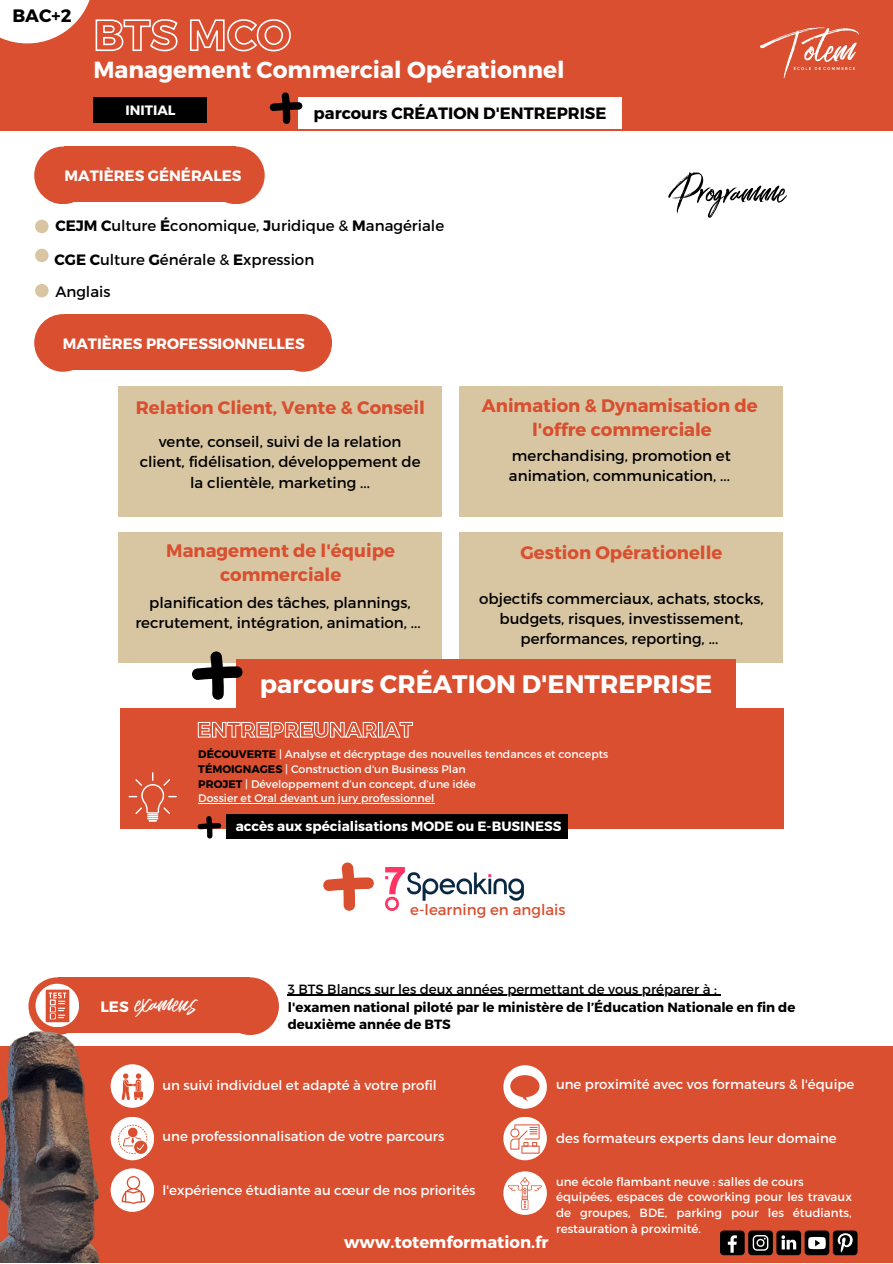
<style>
.page{position:relative;width:893px;height:1264px;background:#fff}
.page>*{position:absolute;margin:0;border:0;box-sizing:border-box;transform-origin:0 0}
.t1{font:55.5px "Connoisseurs";color:#000}
.t2{font:44.7px "Connoisseurs";color:#fff}
.t3{font:700 25.35px "Montserrat";color:#fff}
.t4{font:700 23.25px "Montserrat";color:#fff}
.t5{font:700 18.15px/24.5px "Montserrat";color:#d94f30;text-align:center}
.t6{font:700 18px "Montserrat";color:#000}
.t7{font:700 16.5px "Montserrat";color:#fff}
.t8{font:700 16.35px "Montserrat";color:#000}
.t9{font:15px/20.2px "Montserrat";color:#000;text-align:center}
.t10{font:700 15px "Montserrat";color:#fff}
.t11{font:15px "Montserrat";color:#d94f30}
.t12{font:700 13.5px "Montserrat";color:#fff}
.t13{font:13.35px "Montserrat";color:#fff}
.t14{font:700 13.35px/17.9px "Montserrat";color:#000}
.t15{font:13.35px "Montserrat";color:#000}
.t16{font:11.85px/15.8px "Montserrat";color:#fff}
.t17{font:10.95px/14.5px "Montserrat";color:#fff}
.s1{font-weight:700}
.s2{font-weight:700;color:#000}
</style>
<div class="page">
<div style="left:0;top:0;width:892px;height:131px;background:#d94f30"></div>
<img style="left:760px;top:27px;width:98px;height:52px">
<svg style="left:0;top:0;width:90px;height:43px;fill:#fff"></svg>
<div style="left:207px;top:146px;width:58px;height:58px;background:#d94f30;border-radius:50%"></div>
<div style="left:64px;top:146px;width:171px;height:56px;background:#d94f30"></div>
<div style="left:34px;top:146px;width:58px;height:58px;background:#d94f30;border-radius:50%"></div>
<div style="left:274px;top:314px;width:58px;height:58px;background:#d94f30;border-radius:50%"></div>
<div style="left:64px;top:314px;width:239px;height:56px;background:#d94f30"></div>
<div style="left:34px;top:314px;width:58px;height:58px;background:#d94f30;border-radius:50%"></div>
<div style="left:221px;top:977px;width:58px;height:58px;background:#d94f30;border-radius:50%"></div>
<div style="left:58px;top:977px;width:191px;height:56px;background:#d94f30"></div>
<div style="left:28px;top:977px;width:58px;height:58px;background:#d94f30;border-radius:50%"></div>
<div style="left:0;top:1046px;width:892px;height:216px;background:#d94f30"></div>
<div style="left:720px;top:1230px;width:24px;height:25px;background:#000;border-radius:4px"></div>
<svg style="left:727px;top:1235px;width:9px;height:17px"></svg>
<div style="left:804px;top:1230px;width:25px;height:25px;background:#000;border-radius:4px"></div>
<svg style="left:808px;top:1237px;width:17px;height:12px"></svg>
<svg style="left:748px;top:1230px;width:53px;height:25px"></svg>
<svg style="left:832px;top:1230px;width:25px;height:25px"></svg>
<div style="left:93px;top:97px;width:114px;height:26px;background:#000"></div>
<div style="left:298px;top:98px;width:323px;height:31px;background:#fff"></div>
<svg style="left:270px;top:92px;width:32px;height:32px"></svg>
<svg style="left:95px;top:19px;width:196px;height:33px"></svg>
<svg style="left:35px;top:220px;width:14px;height:13px"></svg>
<svg style="left:35px;top:249px;width:14px;height:13px"></svg>
<svg style="left:35px;top:284px;width:14px;height:13px"></svg>
<div style="left:118px;top:386px;width:323px;height:130px;background:#d8c6a2"></div>
<div style="left:459px;top:386px;width:323px;height:130px;background:#d8c6a2"></div>
<div style="left:460px;top:531px;width:323px;height:131px;background:#d8c6a2"></div>
<div style="left:119px;top:531px;width:323px;height:131px;background:#d8c6a2"></div>
<div style="left:236px;top:659px;width:499px;height:48px;background:#d94f30"></div>
<svg style="left:192px;top:651px;width:50px;height:48px"></svg>
<div style="left:121px;top:709px;width:662px;height:120px;background:#d94f30"></div>
<svg style="left:36px;top:983px;width:43px;height:44px"></svg>
<svg style="left:46px;top:989px;width:23px;height:1px"></svg>
<div style="left:503px;top:1065px;width:44px;height:43px;background:#fff;border-radius:50%"></div>
<svg style="left:510px;top:1075px;width:29px;height:25px"></svg>
<svg style="left:503px;top:1116px;width:44px;height:44px"></svg>
<div style="left:503px;top:1171px;width:44px;height:43px;background:#fff;border-radius:50%"></div>
<svg style="left:510px;top:1124px;width:29px;height:29px"></svg>
<svg style="left:128px;top:772px;width:49px;height:49px"></svg>
<svg style="left:197px;top:816px;width:24px;height:22px"></svg>
<div style="left:226px;top:815px;width:341px;height:23px;background:#000"></div>
<svg style="left:508px;top:1176px;width:33px;height:33px"></svg>
<svg style="left:197px;top:721px;width:216px;height:17px"></svg>
<hr style="left:198px;top:803px;width:236px;height:1px;background:#fff">
<hr style="left:288px;top:994px;width:429px;height:2px;background:#000">
<svg style="left:323px;top:862px;width:51px;height:48px"></svg>
<img style="left:385px;top:867px;width:139px;height:43px">
<img style="left:0;top:990px;width:248px;height:272px">
<p class="t6" style="left:12px;top:4px;width:61px">BAC+2</p>
<h3 class="t4" style="left:93px;top:54px;width:473px">Management Commercial Opérationnel</h3>
<p class="t12" style="left:126px;top:102px;width:51px">INITIAL</p>
<p class="t8" style="left:313px;top:103px;width:294px">parcours CRÉATION D'ENTREPRISE</p>
<p class="t10" style="left:65px;top:166px;width:178px">MATIÈRES GÉNÉRALES</p>
<p class="t9" style="left:55px;top:214px;width:390px"><span class="s1">CEJM C</span>ulture <span class="s1">É</span>conomique, <span class="s1">J</span>uridique &amp; <span class="s1">M</span>anagériale</p>
<p class="t9" style="left:55px;top:243px;width:261px;line-height:31.8px;text-align:left"><span class="s1">CGE C</span>ulture <span class="s1">G</span>énérale &amp; <span class="s1">E</span>xpression<br>Anglais</p>
<p class="t10" style="left:63px;top:333px;width:243px">MATIÈRES PROFESSIONNELLES</p>
<h1 class="t1" style="left:668px;top:161px;width:120px">Programme</h1>
<p class="t5" style="left:136px;top:394px;width:290px">Relation Client, Vente &amp; Conseil</p>
<p class="t5" style="left:482px;top:392px;width:277px">Animation &amp; Dynamisation de l'offre commerciale</p>
<p class="t9" style="left:140px;top:431px;width:282px">vente, conseil, suivi de la relation client, fidélisation, développement de la clientèle, marketing ...</p>
<p class="t9" style="left:509px;top:445px;width:223px;text-align:left">merchandising, promotion et animation, communication, ...</p>
<p class="t5" style="left:166px;top:537px;width:230px">Management de l'équipe</p>
<p class="t5" style="left:520px;top:539px;width:203px">Gestion Opérationelle</p>
<p class="t5" style="left:220px;top:562px;width:123px">commerciale</p>
<p class="t9" style="left:135px;top:591px;width:287px">planification des tâches, plannings, recrutement, intégration, animation, ...</p>
<p class="t9" style="left:479px;top:587px;width:286px">objectifs commerciaux, achats, stocks, budgets, risques, investissement, performances, reporting, ...</p>
<h3 class="t3" style="left:260px;top:667px;width:454px">parcours CRÉATION D'ENTREPRISE</h3>
<p class="t17" style="left:198px;top:746px;width:411px"><span class="s2">DÉCOUVERTE</span> | Analyse et décryptage des nouvelles tendances et concepts <span class="s2">TÉMOIGNAGES</span> | Construction d'un Business Plan<br><span class="s2">PROJET</span> | Développement d’un concept, d’une idée<br>Dossier et Oral devant un jury professionnel</p>
<p class="t12" style="left:236px;top:817px;width:327px">accès aux spécialisations MODE ou E-BUSINESS</p>
<p class="t10" style="left:100px;top:996px;width:30px">LES</p>
<h2 class="t2" style="left:136px;top:978px;width:64px">examens</h2>
<p class="t11" style="left:410px;top:899px;width:157px">e-learning en anglais</p>
<p class="t15" style="left:288px;top:980px;width:430px">3 BTS Blancs sur les deux années permettant de vous préparer à :</p>
<p class="t14" style="left:288px;top:997px;width:509px">l'examen national piloté par le ministère de l’Éducation Nationale en fin de deuxième année de BTS</p>
<p class="t13" style="left:162px;top:1077px;width:276px">un suivi individuel et adapté à votre profil</p>
<p class="t13" style="left:162px;top:1127px;width:283px">une professionnalisation de votre parcours</p>
<p class="t13" style="left:556px;top:1075px;width:300px">une proximité avec vos formateurs &amp; l'équipe</p>
<p class="t13" style="left:556px;top:1129px;width:282px">des formateurs experts dans leur domaine</p>
<p class="t13" style="left:162px;top:1181px;width:314px">l'expérience étudiante au cœur de nos priorités</p>
<p class="t7" style="left:344px;top:1231px;width:206px">www.totemformation.fr</p>
<p class="t16" style="left:556px;top:1172px;width:297px">une école flambant neuve : salles de cours équipées, espaces de coworking pour les travaux de groupes, BDE, parking pour les étudiants, restauration à proximité.</p>
</div>
